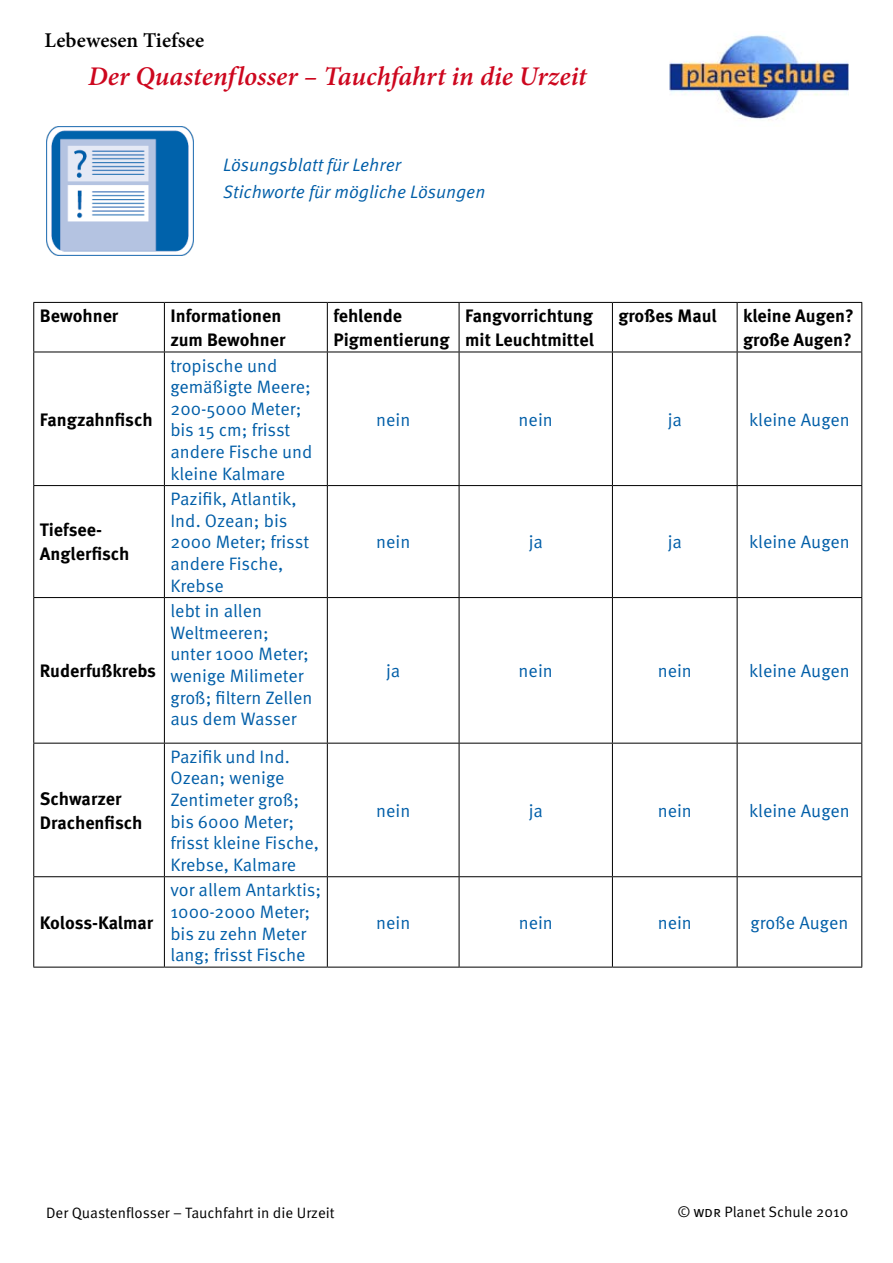
<style>
.page{position:relative;width:893px;height:1263px;background:#fff}
.page>*{position:absolute;margin:0;border:0;box-sizing:border-box;transform-origin:0 0}
.t1{font:italic 600 27px "Minion Pro";color:#cd071e}
.t2{font:600 21px "Minion Pro";color:#000}
.t3{font:18px/21.6px "Meta OT Norm";color:#005ea8}
.t4{font:700 18px/24px "Meta OT";color:#000}
.t5{font:18px/27px "Meta OT Norm Ita";color:#005ea8}
.t6{font:15px "Meta OT Norm";color:#000}
</style>
<div class="page">
<img style="left:670px;top:35px;width:178px;height:85px">
<img style="left:46px;top:126px;width:147px;height:130px">
<hr style="left:33px;top:302px;width:131px;height:1px;background:#000">
<hr style="left:33px;top:303px;width:1px;height:49px;background:#000">
<hr style="left:164px;top:302px;width:163px;height:1px;background:#000">
<hr style="left:164px;top:303px;width:1px;height:49px;background:#000">
<hr style="left:327px;top:302px;width:132px;height:1px;background:#000">
<hr style="left:327px;top:303px;width:1px;height:49px;background:#000">
<hr style="left:459px;top:302px;width:153px;height:1px;background:#000">
<hr style="left:459px;top:303px;width:1px;height:49px;background:#000">
<hr style="left:612px;top:302px;width:125px;height:1px;background:#000">
<hr style="left:612px;top:303px;width:1px;height:49px;background:#000">
<hr style="left:737px;top:302px;width:125px;height:1px;background:#000">
<hr style="left:737px;top:303px;width:1px;height:49px;background:#000">
<hr style="left:861px;top:303px;width:1px;height:49px;background:#000">
<hr style="left:33px;top:352px;width:131px;height:1px;background:#000">
<hr style="left:33px;top:352px;width:1px;height:133px;background:#000">
<hr style="left:164px;top:352px;width:163px;height:1px;background:#000">
<hr style="left:164px;top:352px;width:1px;height:133px;background:#000">
<hr style="left:327px;top:352px;width:132px;height:1px;background:#000">
<hr style="left:327px;top:352px;width:1px;height:133px;background:#000">
<hr style="left:459px;top:352px;width:153px;height:1px;background:#000">
<hr style="left:459px;top:352px;width:1px;height:133px;background:#000">
<hr style="left:612px;top:352px;width:125px;height:1px;background:#000">
<hr style="left:612px;top:352px;width:1px;height:133px;background:#000">
<hr style="left:737px;top:352px;width:125px;height:1px;background:#000">
<hr style="left:737px;top:352px;width:1px;height:133px;background:#000">
<hr style="left:861px;top:352px;width:1px;height:133px;background:#000">
<hr style="left:33px;top:485px;width:131px;height:1px;background:#000">
<hr style="left:33px;top:486px;width:1px;height:111px;background:#000">
<hr style="left:164px;top:485px;width:163px;height:1px;background:#000">
<hr style="left:164px;top:486px;width:1px;height:111px;background:#000">
<hr style="left:327px;top:485px;width:132px;height:1px;background:#000">
<hr style="left:327px;top:486px;width:1px;height:111px;background:#000">
<hr style="left:459px;top:485px;width:153px;height:1px;background:#000">
<hr style="left:459px;top:486px;width:1px;height:111px;background:#000">
<hr style="left:612px;top:485px;width:125px;height:1px;background:#000">
<hr style="left:612px;top:486px;width:1px;height:111px;background:#000">
<hr style="left:737px;top:485px;width:125px;height:1px;background:#000">
<hr style="left:737px;top:486px;width:1px;height:111px;background:#000">
<hr style="left:861px;top:486px;width:1px;height:111px;background:#000">
<hr style="left:33px;top:597px;width:131px;height:1px;background:#000">
<hr style="left:33px;top:598px;width:1px;height:145px;background:#000">
<hr style="left:164px;top:597px;width:163px;height:1px;background:#000">
<hr style="left:164px;top:598px;width:1px;height:145px;background:#000">
<hr style="left:327px;top:597px;width:132px;height:1px;background:#000">
<hr style="left:327px;top:598px;width:1px;height:145px;background:#000">
<hr style="left:459px;top:597px;width:153px;height:1px;background:#000">
<hr style="left:459px;top:598px;width:1px;height:145px;background:#000">
<hr style="left:612px;top:597px;width:125px;height:1px;background:#000">
<hr style="left:612px;top:598px;width:1px;height:145px;background:#000">
<hr style="left:737px;top:597px;width:125px;height:1px;background:#000">
<hr style="left:737px;top:598px;width:1px;height:145px;background:#000">
<hr style="left:861px;top:598px;width:1px;height:145px;background:#000">
<hr style="left:33px;top:743px;width:131px;height:1px;background:#000">
<hr style="left:33px;top:743px;width:1px;height:133px;background:#000">
<hr style="left:164px;top:743px;width:163px;height:1px;background:#000">
<hr style="left:164px;top:743px;width:1px;height:133px;background:#000">
<hr style="left:327px;top:743px;width:132px;height:1px;background:#000">
<hr style="left:327px;top:743px;width:1px;height:133px;background:#000">
<hr style="left:459px;top:743px;width:153px;height:1px;background:#000">
<hr style="left:459px;top:743px;width:1px;height:133px;background:#000">
<hr style="left:612px;top:743px;width:125px;height:1px;background:#000">
<hr style="left:612px;top:743px;width:1px;height:133px;background:#000">
<hr style="left:737px;top:743px;width:125px;height:1px;background:#000">
<hr style="left:737px;top:743px;width:1px;height:133px;background:#000">
<hr style="left:861px;top:743px;width:1px;height:133px;background:#000">
<hr style="left:33px;top:876px;width:131px;height:1px;background:#000">
<hr style="left:33px;top:877px;width:1px;height:90px;background:#000">
<hr style="left:164px;top:876px;width:163px;height:1px;background:#000">
<hr style="left:164px;top:877px;width:1px;height:90px;background:#000">
<hr style="left:327px;top:876px;width:132px;height:1px;background:#000">
<hr style="left:327px;top:877px;width:1px;height:90px;background:#000">
<hr style="left:459px;top:876px;width:153px;height:1px;background:#000">
<hr style="left:459px;top:877px;width:1px;height:90px;background:#000">
<hr style="left:612px;top:876px;width:125px;height:1px;background:#000">
<hr style="left:612px;top:877px;width:1px;height:90px;background:#000">
<hr style="left:737px;top:876px;width:125px;height:1px;background:#000">
<hr style="left:737px;top:877px;width:1px;height:90px;background:#000">
<hr style="left:861px;top:877px;width:1px;height:90px;background:#000">
<hr style="left:33px;top:967px;width:131px;height:1px;background:#000">
<hr style="left:164px;top:967px;width:163px;height:1px;background:#000">
<hr style="left:327px;top:967px;width:132px;height:1px;background:#000">
<hr style="left:459px;top:967px;width:153px;height:1px;background:#000">
<hr style="left:612px;top:967px;width:125px;height:1px;background:#000">
<hr style="left:737px;top:967px;width:125px;height:1px;background:#000">
<p class="t2" style="left:45px;top:26px;width:161px">Lebewesen Tiefsee</p>
<h1 class="t1" style="left:88px;top:58px;width:500px">Der Quastenflosser – Tauchfahrt in die Urzeit</h1>
<p class="t5" style="left:223px;top:152px;width:264px">Lösungsblatt für Lehrer<br>Stichworte für mögliche Lösungen</p>
<p class="t4" style="left:40px;top:304px;width:80px">Bewohner</p>
<p class="t4" style="left:170px;top:304px;width:117px">Informationen zum Bewohner</p>
<p class="t4" style="left:333px;top:304px;width:118px">fehlende<br>Pigmentierung</p>
<p class="t4" style="left:465px;top:304px;width:130px">Fangvorrichtung mit Leuchtmittel</p>
<p class="t4" style="left:618px;top:304px;width:100px">großes Maul</p>
<p class="t4" style="left:743px;top:304px;width:112px">kleine Augen? große Augen?</p>
<p class="t4" style="left:40px;top:408px;width:115px">Fangzahnfisch</p>
<p class="t4" style="left:40px;top:519px;width:91px">Tiefsee-<br>Anglerfisch</p>
<p class="t4" style="left:40px;top:659px;width:118px">Ruderfußkrebs</p>
<p class="t4" style="left:40px;top:787px;width:104px">Schwarzer<br>Drachenfisch</p>
<p class="t4" style="left:40px;top:911px;width:115px">Koloss-Kalmar</p>
<p class="t3" style="left:170px;top:355px;width:143px">tropische und gemäßigte Meere;<br>200-5000 Meter; bis 15 cm; frisst andere Fische und kleine Kalmare</p>
<p class="t3" style="left:170px;top:488px;width:140px">Pazifik, Atlantik,<br>Ind. Ozean; bis<br>2000 Meter; frisst andere Fische,<br>Krebse</p>
<p class="t3" style="left:170px;top:600px;width:144px">lebt in allen<br>Weltmeeren; unter 1000 Meter; wenige Milimeter groß; filtern Zellen aus dem Wasser</p>
<p class="t3" style="left:170px;top:746px;width:150px">Pazifik und Ind.<br>Ozean; wenige<br>Zentimeter groß; bis 6000 Meter; frisst kleine Fische,<br>Krebse, Kalmare</p>
<p class="t3" style="left:170px;top:880px;width:152px">vor allem Antarktis;<br>1000-2000 Meter; bis zu zehn Meter lang; frisst Fische</p>
<p class="t3" style="left:376px;top:409px;width:36px">nein</p>
<p class="t3" style="left:519px;top:409px;width:36px">nein</p>
<p class="t3" style="left:668px;top:409px;width:16px">ja</p>
<p class="t3" style="left:749px;top:409px;width:102px">kleine Augen</p>
<p class="t3" style="left:376px;top:532px;width:36px">nein</p>
<p class="t3" style="left:529px;top:532px;width:16px">ja</p>
<p class="t3" style="left:668px;top:532px;width:16px">ja</p>
<p class="t3" style="left:749px;top:532px;width:102px">kleine Augen</p>
<p class="t3" style="left:386px;top:660px;width:16px">ja</p>
<p class="t3" style="left:519px;top:660px;width:36px">nein</p>
<p class="t3" style="left:658px;top:660px;width:36px">nein</p>
<p class="t3" style="left:749px;top:660px;width:102px">kleine Augen</p>
<p class="t3" style="left:376px;top:800px;width:36px">nein</p>
<p class="t3" style="left:529px;top:800px;width:16px">ja</p>
<p class="t3" style="left:658px;top:800px;width:36px">nein</p>
<p class="t3" style="left:749px;top:800px;width:102px">kleine Augen</p>
<p class="t3" style="left:376px;top:912px;width:36px">nein</p>
<p class="t3" style="left:519px;top:912px;width:36px">nein</p>
<p class="t3" style="left:658px;top:912px;width:36px">nein</p>
<p class="t3" style="left:751px;top:912px;width:99px">große Augen</p>
<p class="t6" style="left:46px;top:1203px;width:290px">Der Quastenflosser – Tauchfahrt in die Urzeit</p>
<p class="t6" style="left:677px;top:1203px;width:172px">© wdr Planet Schule 2010</p>
</div>
